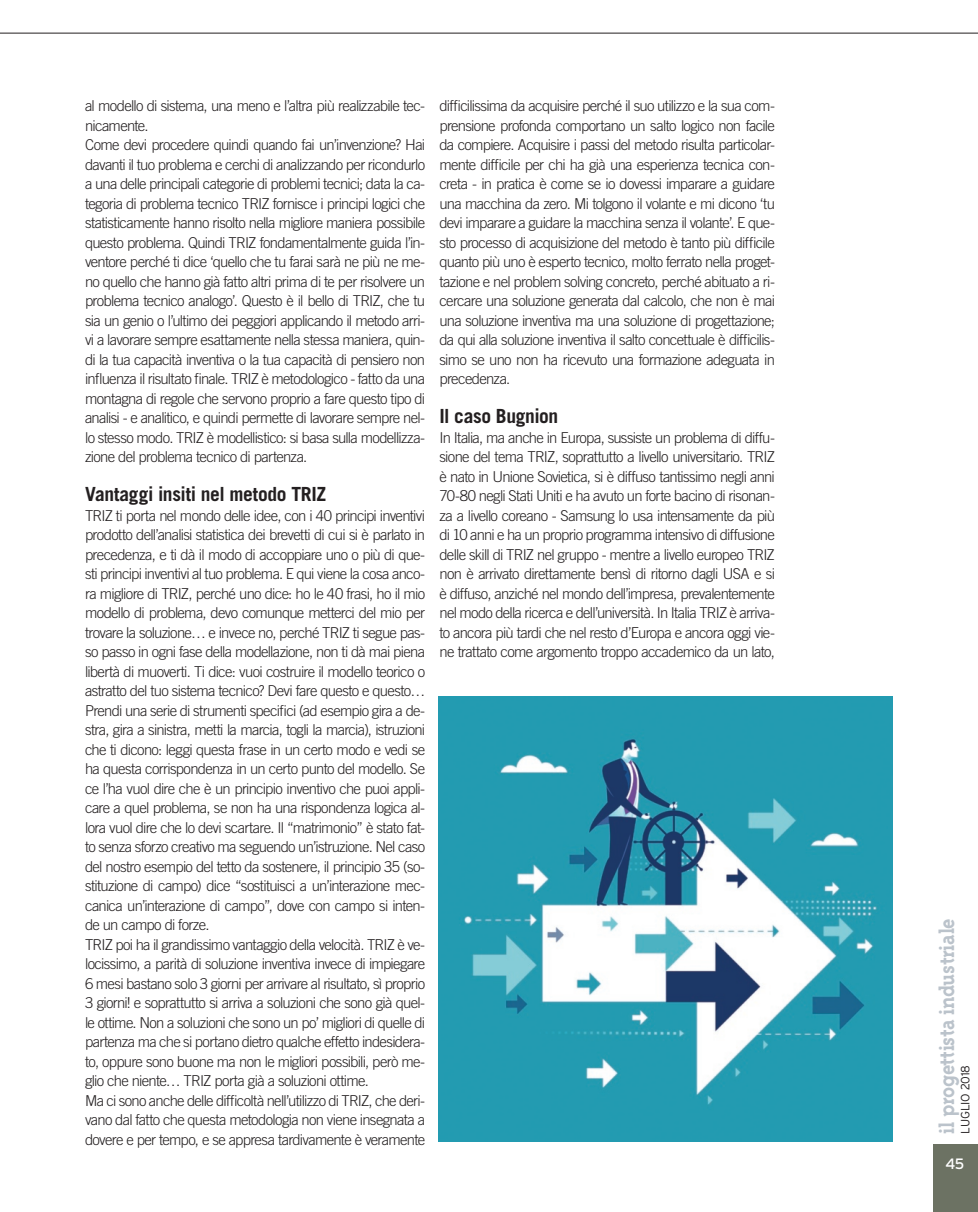
<style>
.page{position:relative;width:978px;height:1212px;background:#fff}
.page>*{position:absolute;margin:0;border:0;box-sizing:border-box;transform-origin:0 0}
.t1{font:700 22.5px "Triplex Serif";letter-spacing:-.02em;color:#bbc3cb}
.t2{font:700 19.5px "Trade Gothic LT Std";letter-spacing:-.02em;color:#231f20}
.t3{font:300 15px/19.5px "Trade Gothic LT Std";letter-spacing:-.045em;color:#231f20}
.t4{font:15px "Interstate";color:#fff}
.t5{font:300 12px "Interstate";letter-spacing:-.01em;color:#231f20}
</style>
<div class="page">
<div style="left:933px;top:1144px;width:45px;height:68px;background:#6c7263"></div>
<hr style="left:0;top:33px;width:978px;height:1px;background:#231f20">
<img style="left:438px;top:697px;width:455px;height:444px">
<p class="t3" style="left:85px;top:96px;width:342px">al modello di sistema, una meno e l’altra più realizzabile tec&shy;nicamente.<br>Come devi procedere quindi quando fai un’invenzione? Hai davanti il tuo problema e cerchi di analizzando per ricondurlo a una delle principali categorie di problemi tecnici; data la ca&shy;tegoria di problema tecnico TRIZ fornisce i principi logici che statisticamente hanno risolto nella migliore maniera possibile questo problema. Quindi TRIZ fondamentalmente guida l’in&shy;ventore perché ti dice ‘quello che tu farai sarà ne più ne me&shy;no quello che hanno già fatto altri prima di te per risolvere un problema tecnico analogo’. Questo è il bello di TRIZ, che tu sia un genio o l’ultimo dei peggiori applicando il metodo arri&shy;vi a lavorare sempre esattamente nella stessa maniera, quin&shy;di la tua capacità inventiva o la tua capacità di pensiero non influenza il risultato finale. TRIZ è metodologico - fatto da una montagna di regole che servono proprio a fare questo tipo di analisi - e analitico, e quindi permette di lavorare sempre nel&shy;lo stesso modo. TRIZ è modellistico: si basa sulla modellizza&shy;zione del problema tecnico di partenza.</p>
<h2 class="t2" style="left:85px;top:482px;width:243px">Vantaggi insiti nel metodo TRIZ</h2>
<p class="t3" style="left:85px;top:506px;width:342px">TRIZ ti porta nel mondo delle idee, con i 40 principi inventivi prodotto dell’analisi statistica dei brevetti di cui si è parlato in precedenza, e ti dà il modo di accoppiare uno o più di que&shy;sti principi inventivi al tuo problema. E qui viene la cosa anco&shy;ra migliore di TRIZ, perché uno dice: ho le 40 frasi, ho il mio modello di problema, devo comunque metterci del mio per trovare la soluzione… e invece no, perché TRIZ ti segue pas&shy;so passo in ogni fase della modellazione, non ti dà mai piena libertà di muoverti. Ti dice: vuoi costruire il modello teorico o astratto del tuo sistema tecnico? Devi fare questo e questo… Prendi una serie di strumenti specifici (ad esempio gira a de&shy;stra, gira a sinistra, metti la marcia, togli la marcia), istruzioni che ti dicono: leggi questa frase in un certo modo e vedi se ha questa corrispondenza in un certo punto del modello. Se ce l’ha vuol dire che è un principio inventivo che puoi appli&shy;care a quel problema, se non ha una rispondenza logica al&shy;lora vuol dire che lo devi scartare. Il “matrimonio” è stato fat&shy;to senza sforzo creativo ma seguendo un’istruzione. Nel caso del nostro esempio del tetto da sostenere, il principio 35 (so&shy;stituzione di campo) dice “sostituisci a un’interazione mec&shy;canica un’interazione di campo”, dove con campo si inten&shy;de un campo di forze.<br>TRIZ poi ha il grandissimo vantaggio della velocità. TRIZ è ve&shy;locissimo, a parità di soluzione inventiva invece di impiegare 6 mesi bastano solo 3 giorni per arrivare al risultato, sì proprio 3 giorni! e soprattutto si arriva a soluzioni che sono già quel&shy;le ottime. Non a soluzioni che sono un po’ migliori di quelle di partenza ma che si portano dietro qualche effetto indesidera&shy;to, oppure sono buone ma non le migliori possibili, però me&shy;glio che niente… TRIZ porta già a soluzioni ottime.<br>Ma ci sono anche delle difficoltà nell’utilizzo di TRIZ, che deri&shy;vano dal fatto che questa metodologia non viene insegnata a dovere e per tempo, e se appresa tardivamente è veramente</p>
<p class="t3" style="left:439px;top:96px;width:337px;text-align:justify">difficilissima da acquisire perché il suo utilizzo e la sua com&shy;prensione profonda comportano un salto logico non facile da compiere. Acquisire i passi del metodo risulta particolar&shy;mente difficile per chi ha già una esperienza tecnica con&shy;creta - in pratica è come se io dovessi imparare a guidare una macchina da zero. Mi tolgono il volante e mi dicono ‘tu devi imparare a guidare la macchina senza il volante’. E que&shy;sto processo di acquisizione del metodo è tanto più difficile quanto più uno è esperto tecnico, molto ferrato nella proget&shy;tazione e nel problem solving concreto, perché abituato a ri&shy;cercare una soluzione generata dal calcolo, che non è mai una soluzione inventiva ma una soluzione di progettazione; da qui alla soluzione inventiva il salto concettuale è difficilis&shy;simo se uno non ha ricevuto una formazione adeguata in precedenza.</p>
<h2 class="t2" style="left:439px;top:404px;width:120px">Il caso Bugnion</h2>
<p class="t3" style="left:439px;top:428px;width:337px;text-align:justify">In Italia, ma anche in Europa, sussiste un problema di diffu&shy;sione del tema TRIZ, soprattutto a livello universitario. TRIZ è nato in Unione Sovietica, si è diffuso tantissimo negli anni 70-80 negli Stati Uniti e ha avuto un forte bacino di risonan&shy;za a livello coreano - Samsung lo usa intensamente da più di 10 anni e ha un proprio programma intensivo di diffusione delle skill di TRIZ nel gruppo - mentre a livello europeo TRIZ non è arrivato direttamente bensì di ritorno dagli USA e si è diffuso, anziché nel mondo dell’impresa, prevalentemente nel modo della ricerca e dell’università. In Italia TRIZ è arriva&shy;to ancora più tardi che nel resto d’Europa e ancora oggi vie&shy;ne trattato come argomento troppo accademico da un lato,</p>
<h1 class="t1" style="left:935px;top:1134px;width:217px;rotate:-90deg">il progettista industriale</h1>
<p class="t5" style="left:959px;top:1134px;width:70px;rotate:-90deg">LUGLIO 2018</p>
<p class="t4" style="left:945px;top:1155px;width:21px">45</p>
</div>
